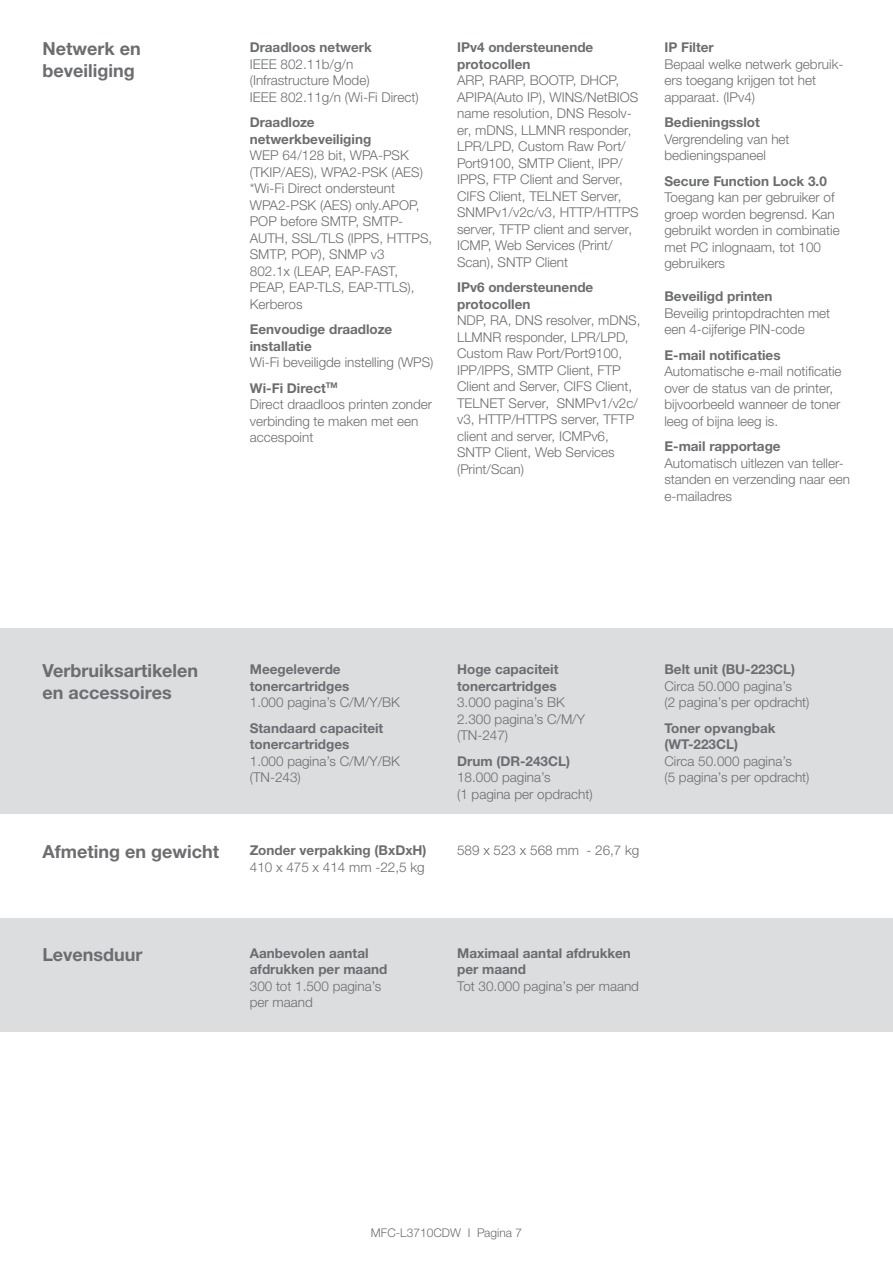
<style>
.page{position:relative;width:893px;height:1263px;background:#fff}
.page>*{position:absolute;margin:0;border:0;box-sizing:border-box;transform-origin:0 0}
.t1{font:700 18px "Helvetica Neue LTW1 G";color:#6c6d70}
.t2{font:300 13.5px/16.5px "Helvetica Neue LTW1 G";color:#6c6d70}
.t3{font:700 13.5px/16.5px "Helvetica Neue LTW1 G";color:#6c6d70}
.t4{font:300 12px "Helvetica Neue LTW1 G";color:#6c6d70}
</style>
<div class="page">
<div style="left:0;top:918px;width:893px;height:114px;background:#dcdddf"></div>
<div style="left:0;top:628px;width:893px;height:186px;background:#dcdddf"></div>
<p class="t1" style="left:43px;top:38px;width:100px">Netwerk en</p>
<p class="t1" style="left:43px;top:59px;width:94px">beveiliging</p>
<p class="t3" style="left:250px;top:39px;width:124px">Draadloos netwerk</p>
<p class="t2" style="left:250px;top:56px;width:121px">IEEE 802.11b/g/n (Infrastructure Mode)</p>
<p class="t2" style="left:250px;top:89px;width:170px">IEEE 802.11g/n (Wi-Fi Direct)</p>
<p class="t3" style="left:250px;top:114px;width:66px">Draadloze</p>
<p class="t3" style="left:250px;top:131px;width:123px">netwerkbeveiliging</p>
<p class="t2" style="left:250px;top:147px;width:175px">WEP 64/128 bit, WPA-PSK (TKIP/AES), WPA2-PSK (AES)</p>
<p class="t2" style="left:250px;top:180px;width:147px">*Wi-Fi Direct ondersteunt</p>
<p class="t2" style="left:250px;top:197px;width:184px">WPA2-PSK (AES) only.APOP,<br>POP before SMTP, SMTP-<br>AUTH, SSL/TLS (IPPS, HTTPS,<br>SMTP, POP), SNMP v3</p>
<p class="t2" style="left:250px;top:263px;width:166px">802.1x (LEAP, EAP-FAST,<br>PEAP, EAP-TLS, EAP-TTLS),<br>Kerberos</p>
<p class="t3" style="left:250px;top:321px;width:144px">Eenvoudige draadloze installatie</p>
<p class="t2" style="left:250px;top:354px;width:185px">Wi-Fi beveiligde instelling (WPS)</p>
<p class="t3" style="left:250px;top:380px;width:89px">Wi-Fi Direct<sup>TM</sup></p>
<p class="t2" style="left:250px;top:396px;width:184px">Direct draadloos printen zonder verbinding te maken met een accespoint</p>
<p class="t3" style="left:457px;top:39px;width:138px">IPv4 ondersteunende protocollen</p>
<p class="t2" style="left:457px;top:72px;width:183px">ARP, RARP, BOOTP, DHCP,<br>APIPA(Auto IP), WINS/NetBIOS name resolution, DNS Resolv&shy;er, mDNS, LLMNR responder,<br>LPR/LPD, Custom Raw Port/<br>Port9100, SMTP Client, IPP/<br>IPPS, FTP Client and Server,<br>CIFS Client, TELNET Server,<br>SNMPv1/v2c/v3, HTTP/HTTPS server, TFTP client and server,<br>ICMP, Web Services (Print/<br>Scan), SNTP Client</p>
<p class="t3" style="left:457px;top:279px;width:138px">IPv6 ondersteunende protocollen</p>
<p class="t2" style="left:457px;top:312px;width:185px">NDP, RA, DNS resolver, mDNS,<br>LLMNR responder, LPR/LPD,<br>Custom Raw Port/Port9100,<br>IPP/IPPS, SMTP Client, FTP<br>Client and Server, CIFS Client,<br>TELNET Server, SNMPv1/v2c/ v3, HTTP/HTTPS server, TFTP client and server, ICMPv6,<br>SNTP Client, Web Services (Print/Scan)</p>
<p class="t3" style="left:664px;top:39px;width:51px">IP Filter</p>
<p class="t2" style="left:664px;top:56px;width:180px">Bepaal welke netwerk gebruik&shy;ers toegang krijgen tot het apparaat. (IPv4)</p>
<p class="t3" style="left:664px;top:114px;width:97px">Bedieningsslot</p>
<p class="t2" style="left:664px;top:131px;width:127px">Vergrendeling van het</p>
<p class="t2" style="left:664px;top:147px;width:103px">bedieningspaneel</p>
<p class="t3" style="left:664px;top:173px;width:164px">Secure Function Lock 3.0</p>
<p class="t2" style="left:664px;top:189px;width:177px">Toegang kan per gebruiker of groep worden begrensd. Kan gebruikt worden in combinatie</p>
<p class="t2" style="left:664px;top:239px;width:158px">met PC inlognaam, tot 100 gebruikers</p>
<p class="t3" style="left:664px;top:288px;width:110px">Beveiligd printen</p>
<p class="t2" style="left:664px;top:305px;width:167px">Beveilig printopdrachten met een 4-cijferige PIN-code</p>
<p class="t3" style="left:664px;top:347px;width:118px">E-mail notificaties</p>
<p class="t2" style="left:664px;top:363px;width:179px">Automatische e-mail notificatie over de status van de printer, bijvoorbeeld wanneer de toner leeg of bijna leeg is.</p>
<p class="t3" style="left:664px;top:438px;width:118px">E-mail rapportage</p>
<p class="t2" style="left:664px;top:455px;width:187px">Automatisch uitlezen van teller&shy;standen en verzending naar een e-mailadres</p>
<p class="t1" style="left:43px;top:660px;width:157px">Verbruiksartikelen</p>
<p class="t1" style="left:43px;top:681px;width:131px">en accessoires</p>
<p class="t3" style="left:250px;top:661px;width:92px">Meegeleverde</p>
<p class="t3" style="left:250px;top:677px;width:101px">tonercartridges</p>
<p class="t2" style="left:250px;top:694px;width:152px">1.000 pagina’s C/M/Y/BK</p>
<p class="t3" style="left:250px;top:719px;width:135px">Standaard capaciteit</p>
<p class="t3" style="left:250px;top:736px;width:101px">tonercartridges</p>
<p class="t2" style="left:250px;top:752px;width:152px">1.000 pagina’s C/M/Y/BK</p>
<p class="t2" style="left:250px;top:769px;width:53px">(TN-243)</p>
<p class="t3" style="left:457px;top:661px;width:103px">Hoge capaciteit</p>
<p class="t3" style="left:457px;top:677px;width:101px">tonercartridges</p>
<p class="t2" style="left:457px;top:694px;width:109px">3.000 pagina’s BK</p>
<p class="t2" style="left:457px;top:710px;width:129px">2.300 pagina’s C/M/Y</p>
<p class="t2" style="left:457px;top:727px;width:53px">(TN-247)</p>
<p class="t3" style="left:457px;top:752px;width:115px">Drum (DR-243CL)</p>
<p class="t2" style="left:457px;top:769px;width:95px">18.000 pagina’s</p>
<p class="t2" style="left:457px;top:785px;width:137px">(1 pagina per opdracht)</p>
<p class="t3" style="left:664px;top:661px;width:132px">Belt unit (BU-223CL)</p>
<p class="t2" style="left:664px;top:677px;width:129px">Circa 50.000 pagina’s</p>
<p class="t2" style="left:664px;top:694px;width:147px">(2 pagina’s per opdracht)</p>
<p class="t3" style="left:664px;top:719px;width:113px">Toner opvangbak</p>
<p class="t3" style="left:664px;top:736px;width:75px">(WT-223CL)</p>
<p class="t2" style="left:664px;top:752px;width:129px">Circa 50.000 pagina’s</p>
<p class="t2" style="left:664px;top:769px;width:147px">(5 pagina’s per opdracht)</p>
<p class="t1" style="left:43px;top:841px;width:178px">Afmeting en gewicht</p>
<p class="t3" style="left:250px;top:842px;width:178px">Zonder verpakking (BxDxH)</p>
<p class="t2" style="left:250px;top:858px;width:176px">410 x 475 x 414 mm -22,5 kg</p>
<p class="t2" style="left:457px;top:842px;width:184px">589 x 523 x 568 mm - 26,7 kg</p>
<p class="t1" style="left:43px;top:944px;width:102px">Levensduur</p>
<p class="t3" style="left:250px;top:945px;width:139px">Aanbevolen aantal afdrukken per maand</p>
<p class="t2" style="left:250px;top:978px;width:133px">300 tot 1.500 pagina’s</p>
<p class="t2" style="left:250px;top:994px;width:65px">per maand</p>
<p class="t3" style="left:457px;top:945px;width:175px">Maximaal aantal afdrukken per maand</p>
<p class="t2" style="left:457px;top:978px;width:183px">Tot 30.000 pagina’s per maand</p>
<p class="t4" style="left:371px;top:1226px;width:153px">MFC-L3710CDW I Pagina 7</p>
</div>
